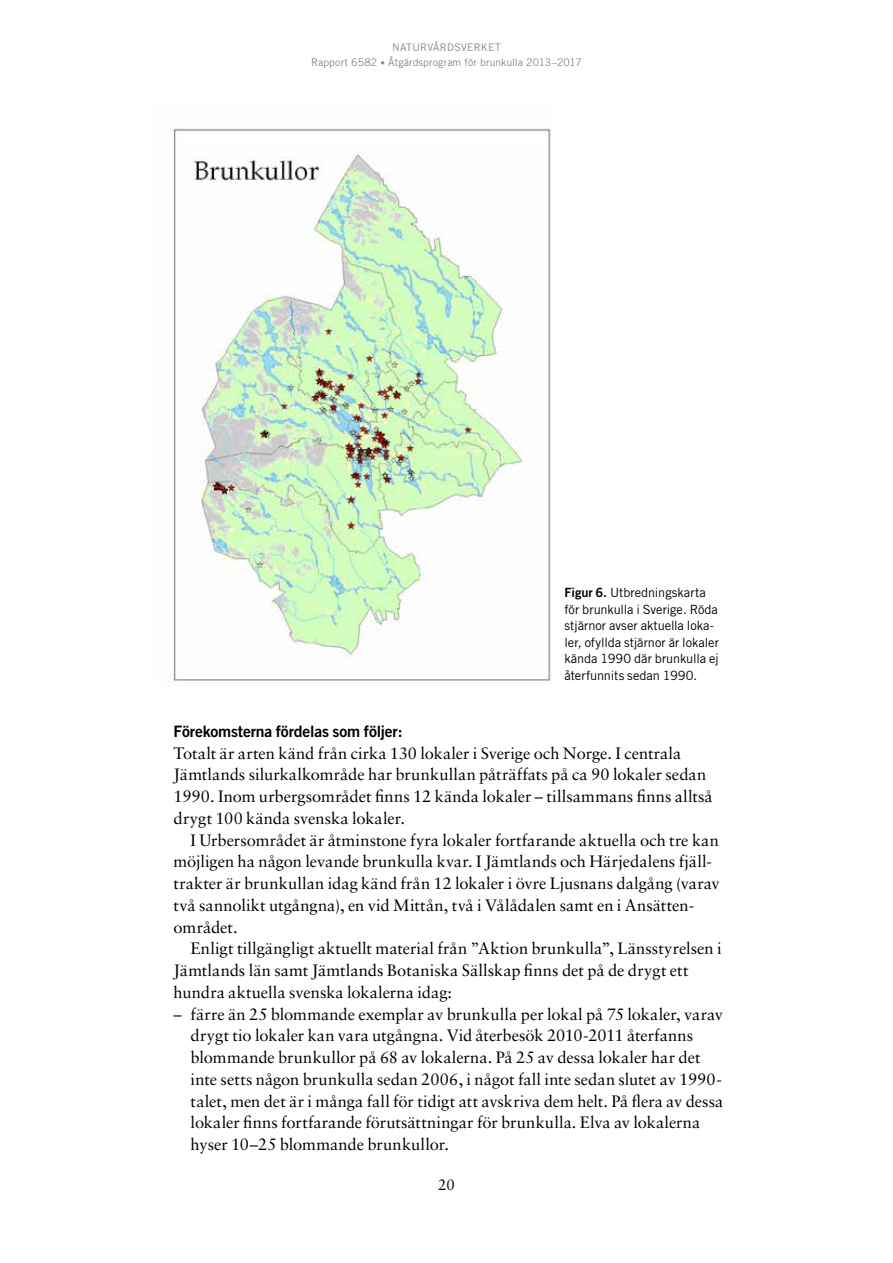
<style>
.page{position:relative;width:893px;height:1263px;background:#fff}
.page>*{position:absolute;margin:0;border:0;box-sizing:border-box;transform-origin:0 0}
.t1{font:16.5px/21.8px "Sabon";color:#000}
.t2{font:15.75px "Trade Gothic Bold Two";letter-spacing:-.01em;color:#000}
.t3{font:15px "Sabon";color:#000}
.t4{font:12.75px/16.5px "Trade Gothic";color:#000}
.t5{font:10.5px/15px "Trade Gothic";letter-spacing:.015em;color:#878787;text-align:center}
.s1{font-size:9px}
.s2{font-family:"Trade Gothic Bold Two"}
</style>
<div class="page">
<img style="left:173px;top:128px;width:380px;height:554px">
<p class="t5" style="left:311px;top:39px;width:272px">naturvårdsverket<br>Rapport 6582 <span class="s1">•</span> Åtgärdsprogram för brunkulla 2013–2017</p>
<p class="t4" style="left:564px;top:584px;width:156px"><span class="s2">Figur 6.</span> Utbredningskarta för brunkulla i Sverige. Röda stjärnor avser aktuella loka&shy;ler, ofyllda stjärnor är lokaler kända 1990 där brunkulla ej återfunnits sedan 1990.</p>
<p class="t2" style="left:174px;top:721px;width:231px">Förekomsterna fördelas som följer:</p>
<p class="t1" style="left:174px;top:742px;width:541px">Totalt är arten känd från cirka 130 lokaler i Sverige och Norge. I centrala Jämtlands silurkalkområde har brunkullan påträffats på ca 90 lokaler sedan 1990. Inom urbergsområdet finns 12 kända lokaler – tillsammans finns alltså drygt 100 kända svenska lokaler.</p>
<p class="t1" style="left:174px;top:829px;width:548px;text-indent:17px">I Urbersområdet är åtminstone fyra lokaler fortfarande aktuella och tre kan möjligen ha någon levande brunkulla kvar. I Jämtlands och Härjedalens fjäll&shy;trakter är brunkullan idag känd från 12 lokaler i övre Ljusnans dalgång (varav två sannolikt utgångna), en vid Mittån, två i Vålådalen samt en i Ansätten&shy;området.</p>
<p class="t1" style="left:174px;top:937px;width:550px;text-indent:17px">Enligt tillgängligt aktuellt material från ”Aktion brunkulla”, Länsstyrelsen i<br>Jämtlands län samt Jämtlands Botaniska Sällskap finns det på de drygt ett hundra aktuella svenska lokalerna idag:</p>
<p class="t1" style="left:191px;top:1003px;width:534px;text-indent:-17px">– färre än 25 blommande exemplar av brunkulla per lokal på 75 lokaler, varav drygt tio lokaler kan vara utgångna. Vid återbesök 2010-2011 återfanns blommande brunkullor på 68 av lokalerna. På 25 av dessa lokaler har det inte setts någon brunkulla sedan 2006, i något fall inte sedan slutet av 1990- talet, men det är i många fall för tidigt att avskriva dem helt. På flera av dessa lokaler finns fortfarande förutsättningar för brunkulla. Elva av lokalerna hyser 10–25 blommande brunkullor.</p>
<p class="t3" style="left:438px;top:1175px;width:18px">20</p>
</div>
